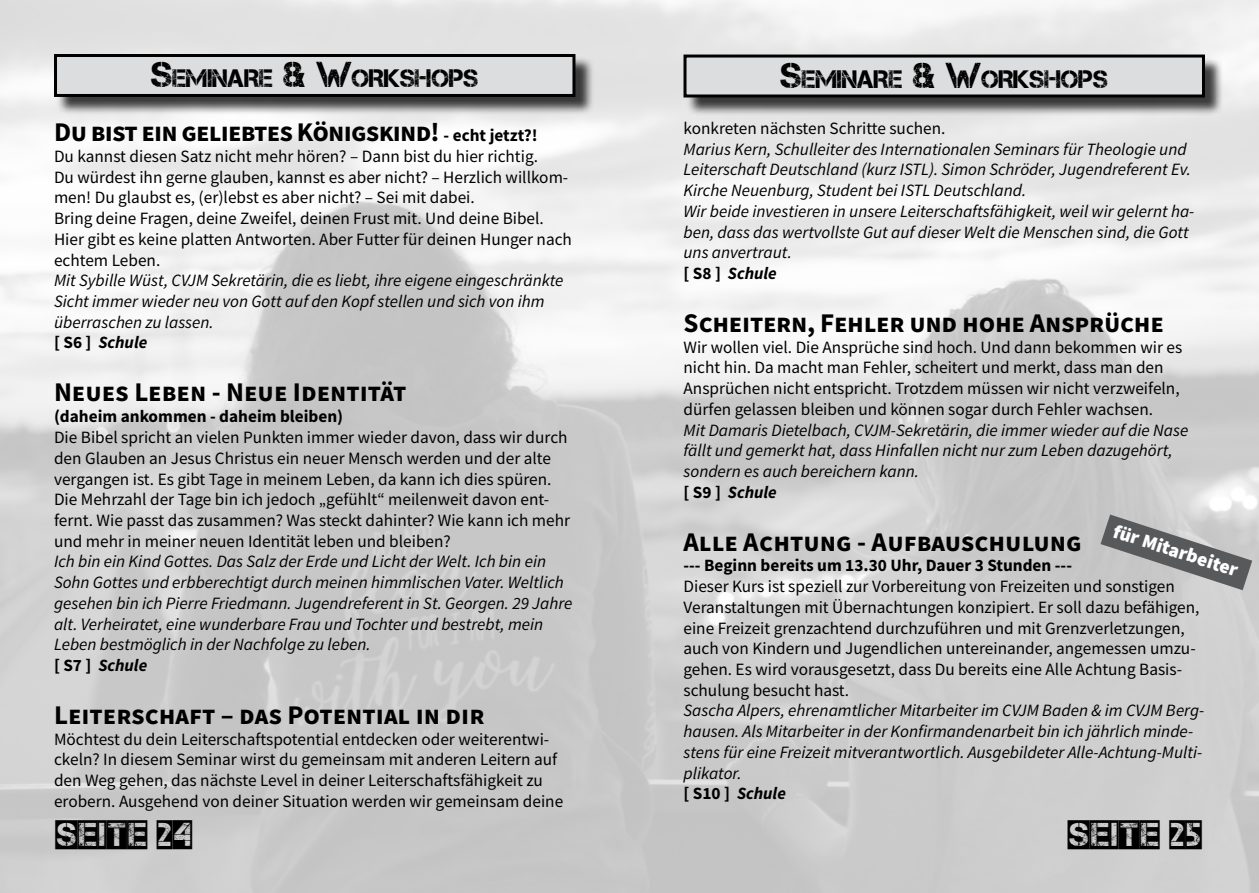
<style>
.page{position:relative;width:1259px;height:893px;background:#fff}
.page>*{position:absolute;margin:0;border:0;box-sizing:border-box;transform-origin:0 0}
.t1{font:33px "Captureit 2";color:#000}
.t2{font:700 27px "Source Sans Pro";color:#000}
.t3{font:700 27px "Source Sans Pro";letter-spacing:-.03em;color:#000}
.t4{font:25.2px "Captureit";color:#000}
.t5{font:900 19.5px "Source Sans Pro";color:#fff}
.t6{font:17.25px/20.7px "Source Sans Pro";color:#000}
.t7{font:italic 17.25px/20.7px "Source Sans Pro";color:#000}
.t8{font:700 17.25px "Source Sans Pro";color:#000}
.s1{font-size:36px}
.s2{font-size:17.25px}
.s3{font-weight:700;font-style:normal}
.s4{font-weight:700}
</style>
<div class="page">
<div style="left:56px;top:56px;width:538px;height:60px;background:#000;opacity:.75"></div>
<div style="left:56px;top:56px;width:518px;height:39px;background:#dcddde"></div>
<div style="left:54px;top:54px;width:521px;height:43px;border:3px solid #000"></div>
<div style="left:686px;top:57px;width:537px;height:59px;background:#000;opacity:.75"></div>
<div style="left:685px;top:56px;width:518px;height:40px;background:#dcddde"></div>
<div style="left:683px;top:55px;width:522px;height:42px;border:3px solid #000"></div>
<svg style="left:1100px;top:514px;width:152px;height:76px;background:#9d9d9e"></svg>
<h3 class="t4" style="left:151px;top:64px;width:329px"><span class="s1">S</span>EMINARE <span class="s1">&amp; W</span>ORKSHOPS</h3>
<h2 class="t3" style="left:54px;top:114px;width:485px">Du bist ein geliebtes Königskind! <span class="s2">- echt jetzt?!</span></h2>
<p class="t6" style="left:54px;top:146px;width:519px">Du kannst diesen Satz nicht mehr hören? – Dann bist du hier richtig.<br>Du würdest ihn gerne glauben, kannst es aber nicht? – Herzlich willkom&shy;men! Du glaubst es, (er)lebst es aber nicht? – Sei mit dabei.<br>Bring deine Fragen, deine Zweifel, deinen Frust mit. Und deine Bibel.<br>Hier gibt es keine platten Antworten. Aber Futter für deinen Hunger nach echtem Leben.</p>
<p class="t7" style="left:54px;top:270px;width:511px">Mit Sybille Wüst, CVJM Sekretärin, die es liebt, ihre eigene eingeschränkte Sicht immer wieder neu von Gott auf den Kopf stellen und sich von ihm überraschen zu lassen.<br><span class="s3">[ S6 ]</span> <span class="s4">Schule</span></p>
<h2 class="t2" style="left:54px;top:374px;width:354px">Neues Leben - Neue Identität</h2>
<p class="t8" style="left:54px;top:405px;width:291px">(daheim ankommen - daheim bleiben)</p>
<p class="t6" style="left:54px;top:427px;width:518px">Die Bibel spricht an vielen Punkten immer wieder davon, dass wir durch den Glauben an Jesus Christus ein neuer Mensch werden und der alte vergangen ist. Es gibt Tage in meinem Leben, da kann ich dies spüren.<br>Die Mehrzahl der Tage bin ich jedoch „gefühlt“ meilenweit davon ent&shy;fernt. Wie passt das zusammen? Was steckt dahinter? Wie kann ich mehr und mehr in meiner neuen Identität leben und bleiben?</p>
<p class="t7" style="left:54px;top:551px;width:520px">Ich bin ein Kind Gottes. Das Salz der Erde und Licht der Welt. Ich bin ein Sohn Gottes und erbberechtigt durch meinen himmlischen Vater. Weltlich gesehen bin ich Pierre Friedmann. Jugendreferent in St. Georgen. 29 Jahre alt. Verheiratet, eine wunderbare Frau und Tochter und bestrebt, mein Leben bestmöglich in der Nachfolge zu leben.<br><span class="s3">[ S7 ]</span> <span class="s4">Schule</span></p>
<h2 class="t2" style="left:54px;top:697px;width:432px">Leiterschaft – das Potential in dir</h2>
<p class="t6" style="left:54px;top:728px;width:511px">Möchtest du dein Leiterschaftspotential entdecken oder weiterentwi&shy;ckeln? In diesem Seminar wirst du gemeinsam mit anderen Leitern auf den Weg gehen, das nächste Level in deiner Leiterschaftsfähigkeit zu erobern. Ausgehend von deiner Situation werden wir gemeinsam deine</p>
<h3 class="t4" style="left:780px;top:65px;width:329px"><span class="s1">S</span>EMINARE <span class="s1">&amp; W</span>ORKSHOPS</h3>
<p class="t6" style="left:683px;top:118px;width:263px">konkreten nächsten Schritte suchen.</p>
<p class="t7" style="left:683px;top:138px;width:512px">Marius Kern, Schulleiter des Internationalen Seminars für Theologie und Leiterschaft Deutschland (kurz ISTL). Simon Schröder, Jugendreferent Ev.<br>Kirche Neuenburg, Student bei ISTL Deutschland.<br>Wir beide investieren in unsere Leiterschaftsfähigkeit, weil wir gelernt ha&shy;ben, dass das wertvollste Gut auf dieser Welt die Menschen sind, die Gott uns anvertraut.<br><span class="s3">[ S8 ]</span> <span class="s4">Schule</span></p>
<h2 class="t2" style="left:683px;top:305px;width:482px">Scheitern, Fehler und hohe Ansprüche</h2>
<p class="t6" style="left:683px;top:337px;width:500px">Wir wollen viel. Die Ansprüche sind hoch. Und dann bekommen wir es nicht hin. Da macht man Fehler, scheitert und merkt, dass man den Ansprüchen nicht entspricht. Trotzdem müssen wir nicht verzweifeln, dürfen gelassen bleiben und können sogar durch Fehler wachsen.</p>
<p class="t7" style="left:683px;top:419px;width:506px">Mit Damaris Dietelbach, CVJM-Sekretärin, die immer wieder auf die Nase fällt und gemerkt hat, dass Hinfallen nicht nur zum Leben dazugehört, sondern es auch bereichern kann.<br><span class="s3">[ S9 ]</span> <span class="s4">Schule</span></p>
<h2 class="t2" style="left:683px;top:523px;width:400px">Alle Achtung - Aufbauschulung</h2>
<p class="t8" style="left:683px;top:554px;width:390px">--- Beginn bereits um 13.30 Uhr, Dauer 3 Stunden ---</p>
<p class="t6" style="left:683px;top:576px;width:517px">Dieser Kurs ist speziell zur Vorbereitung von Freizeiten und sonstigen Veranstaltungen mit Übernachtungen konzipiert. Er soll dazu befähigen, eine Freizeit grenzachtend durchzuführen und mit Grenzverletzungen, auch von Kindern und Jugendlichen untereinander, angemessen umzu&shy;gehen. Es wird vorausgesetzt, dass Du bereits eine Alle Achtung Basis&shy;schulung besucht hast.</p>
<p class="t7" style="left:683px;top:700px;width:522px">Sascha Alpers, ehrenamtlicher Mitarbeiter im CVJM Baden &amp; im CVJM Berg&shy;hausen. Als Mitarbeiter in der Konfirmandenarbeit bin ich jährlich minde&shy;stens für eine Freizeit mitverantwortlich. Ausgebildeter Alle-Achtung-Multi&shy;plikator.<br><span class="s3">[ S10 ]</span> <span class="s4">Schule</span></p>
<p class="t5" style="left:1118px;top:518px;width:132px;rotate:18deg">für Mitarbeiter</p>
<h1 class="t1" style="left:56px;top:820px;width:138px">SEITE 24</h1>
<h1 class="t1" style="left:1068px;top:820px;width:135px">SEITE 25</h1>
</div>
